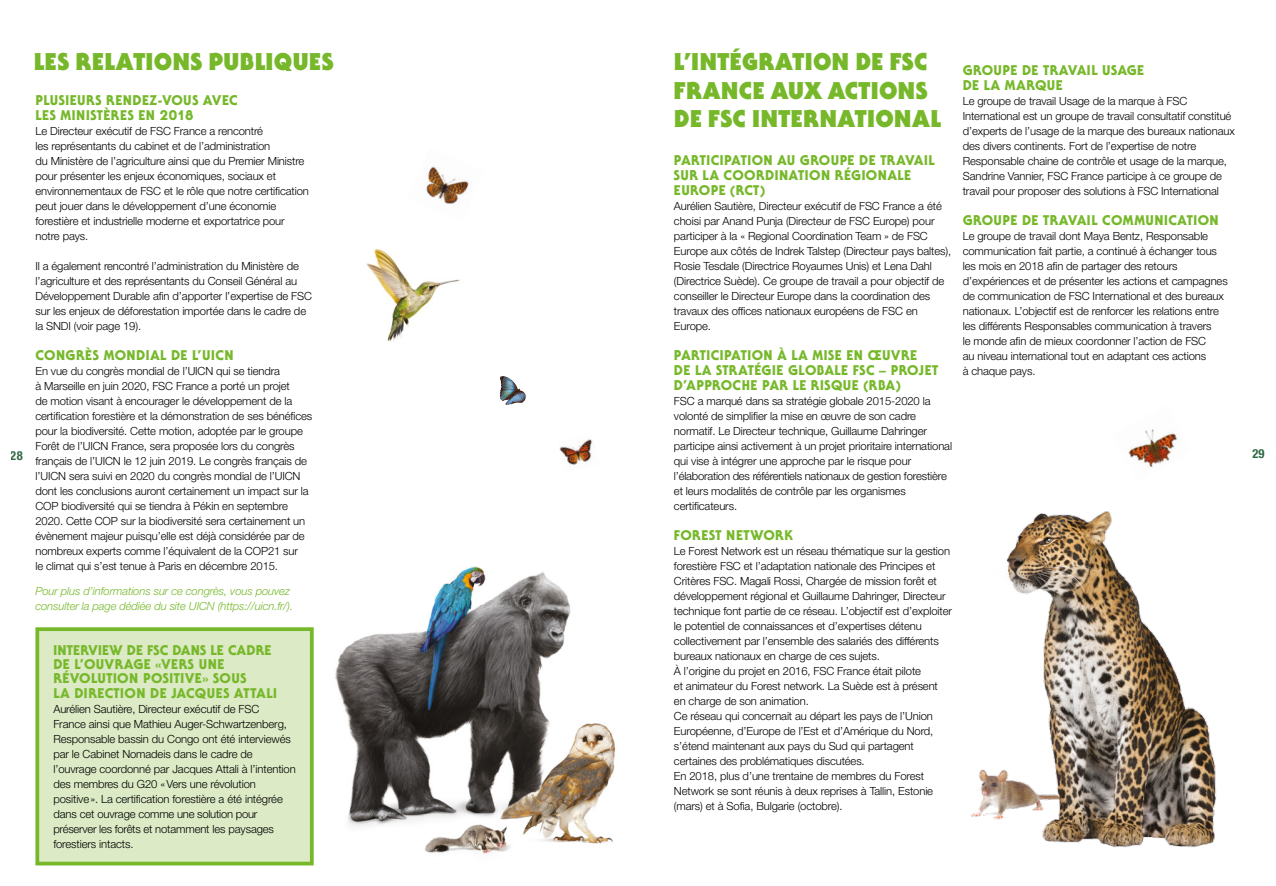
<style>
.page{position:relative;width:1276px;height:886px;background:#fff}
.page>*{position:absolute;margin:0;border:0;box-sizing:border-box;transform-origin:0 0}
.t1{font:900 23.75px/28.5px "Serif Gothic Std";letter-spacing:.02em;color:#76b82a}
.t2{font:800 13.75px/15px "Serif Gothic Std";letter-spacing:.035em;color:#76b82a}
.t3{font:700 condensed 12.5px "Helvetica Neue LT Std";color:#2e6a46}
.t4{font:300 11.25px/15px "Helvetica Neue LT Std";letter-spacing:-.01em;color:#000}
.t5{font:italic 300 11.25px/15px "Helvetica Neue LT Std";letter-spacing:-.01em;color:#76b82a}
</style>
<div class="page">
<img style="left:308px;top:566px;width:308px;height:300px">
<div style="left:37px;top:629px;width:275px;height:234px;background:#dceac5"></div>
<div style="left:35px;top:627px;width:279px;height:238px;border:4px solid #76b82a"></div>
<img style="left:970px;top:511px;width:247px;height:337px">
<div style="left:950px;top:641px;width:27px;height:33px;background:#fff"></div>
<img style="left:366px;top:249px;width:94px;height:93px">
<img style="left:426px;top:166px;width:43px;height:38px">
<img style="left:559px;top:439px;width:34px;height:26px">
<img style="left:1128px;top:429px;width:50px;height:39px">
<img style="left:500px;top:376px;width:12px;height:29px">
<h1 class="t1" style="left:674px;top:47px;width:268px">L’INTÉGRATION DE FSC<br>FRANCE AUX ACTIONS<br>DE FSC INTERNATIONAL</h1>
<p class="t2" style="left:674px;top:152px;width:262px">PARTICIPATION AU GROUPE DE TRAVAIL<br>SUR LA COORDINATION RÉGIONALE<br>EUROPE (RCT)</p>
<p class="t4" style="left:674px;top:198px;width:279px">Aurélien Sautière, Directeur exécutif de FSC France a été choisi par Anand Punja (Directeur de FSC Europe) pour participer à la « Regional Coordination Team » de FSC Europe aux côtés de Indrek Talstep (Directeur pays baltes), Rosie Tesdale (Directrice Royaumes Unis) et Lena Dahl (Directrice Suède). Ce groupe de travail a pour objectif de conseiller le Directeur Europe dans la coordination des travaux des offices nationaux européens de FSC en Europe.</p>
<p class="t2" style="left:674px;top:347px;width:266px">PARTICIPATION À LA MISE EN ŒUVRE<br>DE LA STRATÉGIE GLOBALE FSC – PROJET<br>D’APPROCHE PAR LE RISQUE (RBA)</p>
<p class="t4" style="left:674px;top:393px;width:280px">FSC a marqué dans sa stratégie globale 2015-2020 la volonté de simplifier la mise en œuvre de son cadre normatif. Le Directeur technique, Guillaume Dahringer participe ainsi activement à un projet prioritaire international qui vise à intégrer une approche par le risque pour l’élaboration des référentiels nationaux de gestion forestière et leurs modalités de contrôle par les organismes certificateurs.</p>
<p class="t2" style="left:674px;top:527px;width:120px">FOREST NETWORK</p>
<p class="t4" style="left:674px;top:543px;width:280px">Le Forest Network est un réseau thématique sur la gestion forestière FSC et l’adaptation nationale des Principes et Critères FSC. Magali Rossi, Chargée de mission forêt et développement régional et Guillaume Dahringer, Directeur technique font partie de ce réseau. L’objectif est d’exploiter le potentiel de connaissances et d’expertises détenu collectivement par l’ensemble des salariés des différents bureaux nationaux en charge de ces sujets.<br>À l’origine du projet en 2016, FSC France était pilote<br>et animateur du Forest network. La Suède est à présent en charge de son animation.<br>Ce réseau qui concernait au départ les pays de l’Union Européenne, d’Europe de l’Est et d’Amérique du Nord, s’étend maintenant aux pays du Sud qui partagent certaines des problématiques discutées.<br>En 2018, plus d’une trentaine de membres du Forest Network se sont réunis à deux reprises à Tallin, Estonie (mars) et à Sofia, Bulgarie (octobre).</p>
<h1 class="t1" style="left:34px;top:47px;width:301px">LES RELATIONS PUBLIQUES</h1>
<p class="t2" style="left:962px;top:62px;width:183px">GROUPE DE TRAVAIL USAGE<br>DE LA MARQUE</p>
<p class="t4" style="left:962px;top:93px;width:273px">Le groupe de travail Usage de la marque à FSC International est un groupe de travail consultatif constitué d’experts de l’usage de la marque des bureaux nationaux des divers continents. Fort de l’expertise de notre Responsable chaine de contrôle et usage de la marque, Sandrine Vannier, FSC France participe à ce groupe de travail pour proposer des solutions à FSC International</p>
<p class="t2" style="left:962px;top:212px;width:257px">GROUPE DE TRAVAIL COMMUNICATION</p>
<p class="t4" style="left:962px;top:228px;width:266px">Le groupe de travail dont Maya Bentz, Responsable communication fait partie, a continué à échanger tous les mois en 2018 afin de partager des retours d’expériences et de présenter les actions et campagnes de communication de FSC International et des bureaux nationaux. L’objectif est de renforcer les relations entre les différents Responsables communication à travers<br>le monde afin de mieux coordonner l’action de FSC<br>au niveau international tout en adaptant ces actions<br>à chaque pays.</p>
<p class="t2" style="left:35px;top:92px;width:204px">PLUSIEURS RENDEZ-VOUS AVEC<br>LES MINISTÈRES EN 2018</p>
<p class="t4" style="left:35px;top:123px;width:275px">Le Directeur exécutif de FSC France a rencontré<br>les représentants du cabinet et de l’administration<br>du Ministère de l’agriculture ainsi que du Premier Ministre pour présenter les enjeux économiques, sociaux et environnementaux de FSC et le rôle que notre certification peut jouer dans le développement d’une économie forestière et industrielle moderne et exportatrice pour notre pays.</p>
<p class="t4" style="left:35px;top:258px;width:278px">Il a également rencontré l’administration du Ministère de l’agriculture et des représentants du Conseil Général au Développement Durable afin d’apporter l’expertise de FSC sur les enjeux de déforestation importée dans le cadre de la SNDI (voir page 19).</p>
<p class="t2" style="left:35px;top:347px;width:200px">CONGRÈS MONDIAL DE L’UICN</p>
<p class="t4" style="left:35px;top:363px;width:278px">En vue du congrès mondial de l’UICN qui se tiendra<br>à Marseille en juin 2020, FSC France a porté un projet<br>de motion visant à encourager le développement de la certification forestière et la démonstration de ses bénéfices pour la biodiversité. Cette motion, adoptée par le groupe Forêt de l’UICN France, sera proposée lors du congrès français de l’UICN le 12 juin 2019. Le congrès français de l’UICN sera suivi en 2020 du congrès mondial de l’UICN dont les conclusions auront certainement un impact sur la COP biodiversité qui se tiendra à Pékin en septembre 2020. Cette COP sur la biodiversité sera certainement un évènement majeur puisqu’elle est déjà considérée par de nombreux experts comme l’équivalent de la COP21 sur<br>le climat qui s’est tenue à Paris en décembre 2015.</p>
<p class="t5" style="left:35px;top:583px;width:259px">Pour plus d’informations sur ce congrès, vous pouvez consulter la page dédiée du site UICN (https://uicn.fr/).</p>
<p class="t3" style="left:11px;top:448px;width:13px">28</p>
<p class="t3" style="left:1252px;top:446px;width:13px">29</p>
<p class="t2" style="left:53px;top:643px;width:220px;line-height:13.8px">INTERVIEW DE FSC DANS LE CADRE<br>DE L’OUVRAGE «VERS UNE<br>RÉVOLUTION POSITIVE» SOUS</p>
<p class="t2" style="left:53px;top:685px;width:225px">LA DIRECTION DE JACQUES ATTALI</p>
<p class="t4" style="left:53px;top:701px;width:244px">Aurélien Sautière, Directeur exécutif de FSC<br>France ainsi que Mathieu Auger-Schwartzenberg, Responsable bassin du Congo ont été interviewés par le Cabinet Nomadeis dans le cadre de l’ouvrage coordonné par Jacques Attali à l’intention des membres du G20 «Vers une révolution positive». La certification forestière a été intégrée dans cet ouvrage comme une solution pour préserver les forêts et notamment les paysages forestiers intacts.</p>
</div>
